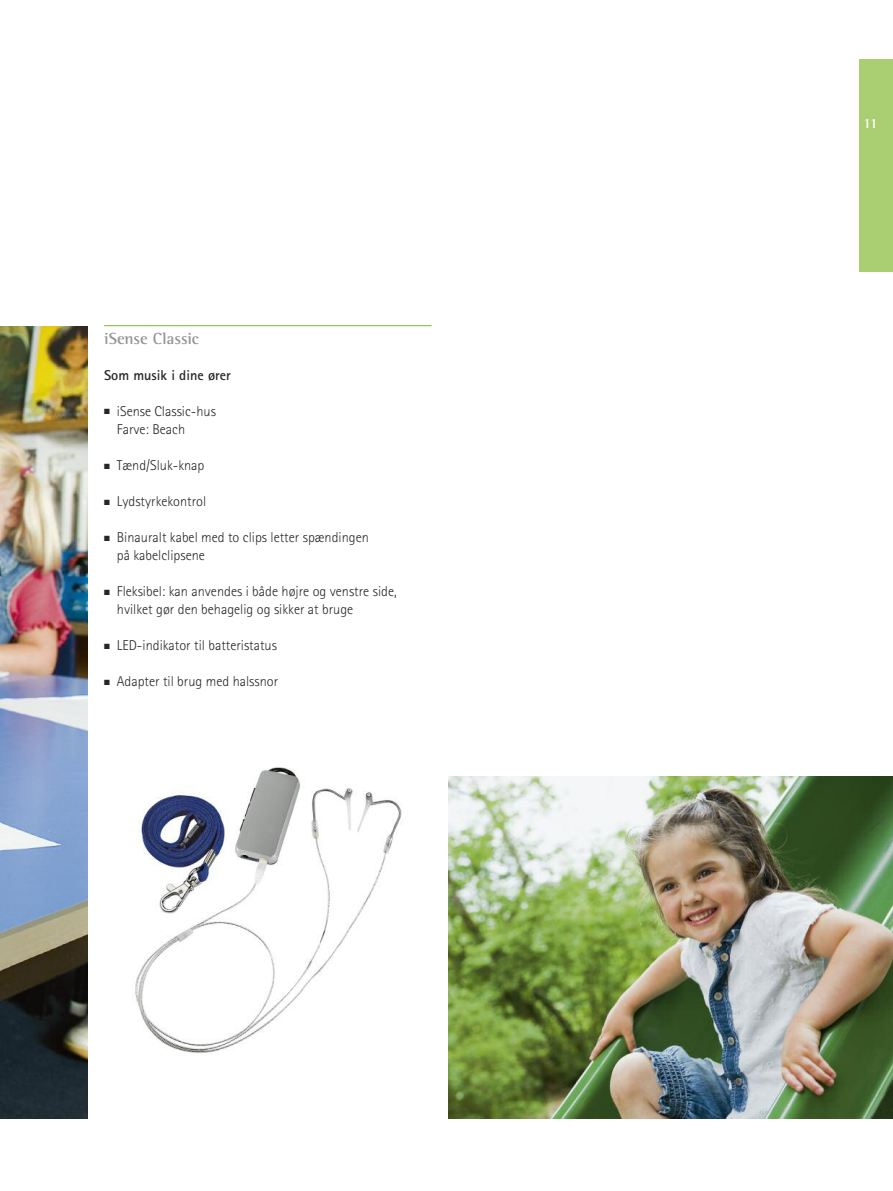
<style>
.page{position:relative;width:893px;height:1191px;background:#fff}
.page>*{position:absolute;margin:0;border:0;box-sizing:border-box;transform-origin:0 0}
.t1{font:700 16.5px "Rotis Semi Serif";color:#939393}
.t2{font:300 14.25px/18px "Rotis Sans Serif";color:#272627}
.t3{font:700 14.25px "Rotis Sans Serif";color:#272627}
.t4{font:700 14.25px "Rotis Semi Serif";color:#fff}
</style>
<div class="page">
<img style="left:0;top:326px;width:87px;height:792px">
<img style="left:449px;top:776px;width:444px;height:342px">
<img style="left:135px;top:767px;width:267px;height:286px">
<div style="left:859px;top:60px;width:34px;height:212px;background:#aacf72"></div>
<hr style="left:104px;top:325px;width:328px;height:1px;background:#94c34f">
<p class="t1" style="left:104px;top:333px;width:96px">iSense Classic</p>
<p class="t3" style="left:104px;top:370px;width:128px">Som musik i dine ører</p>
<p class="t2" style="left:117px;top:404px;width:101px;text-indent:-13px">■ iSense Classic-hus<br>Farve: Beach</p>
<p class="t2" style="left:104px;top:458px;width:102px">■ Tænd/Sluk-knap</p>
<p class="t2" style="left:104px;top:494px;width:104px">■ Lydstyrkekontrol</p>
<p class="t2" style="left:117px;top:530px;width:253px;text-indent:-13px">■ Binauralt kabel med to clips letter spændingen på kabelclipsene</p>
<p class="t2" style="left:117px;top:584px;width:281px;text-indent:-13px">■ Fleksibel: kan anvendes i både højre og venstre side, hvilket gør den behagelig og sikker at bruge</p>
<p class="t2" style="left:104px;top:638px;width:174px">■ LED-indikator til batteristatus</p>
<p class="t2" style="left:104px;top:674px;width:176px">■ Adapter til brug med halssnor</p>
<p class="t4" style="left:863px;top:119px;width:16px">11</p>
</div>
